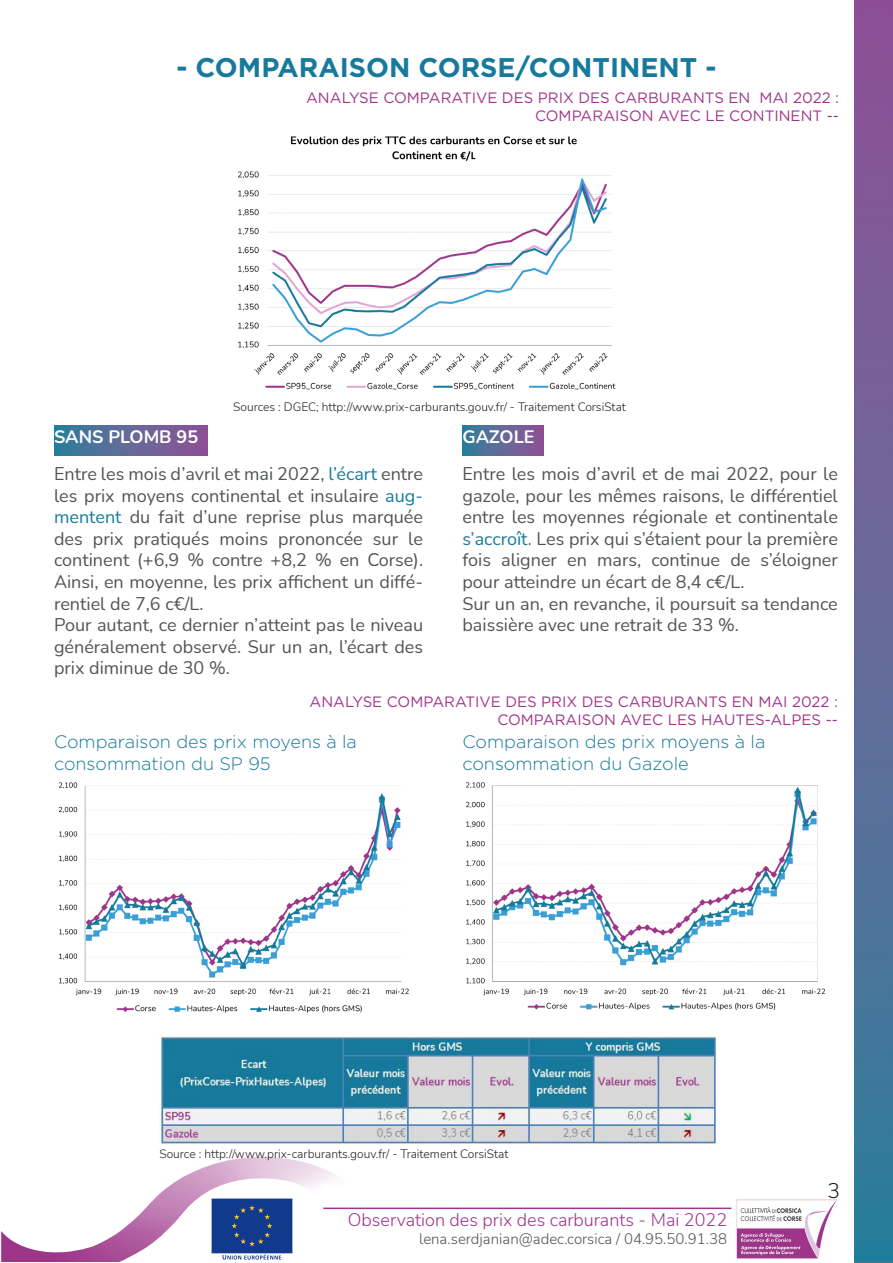
<style>
.page{position:relative;width:893px;height:1263px;background:#fff}
.page>*{position:absolute;margin:0;border:0;box-sizing:border-box;transform-origin:0 0}
.t1{font:700 27px "Gotham HTF";color:#177a9c}
.t2{font:300 21px "Nunito";color:#231f20}
.t3{font:18px/21.6px "Nunito";color:#515454;text-align:justify}
.t4{font:300 18px/21.6px "Gotham HTF";color:#177a9c}
.t5{font:300 18px "Nunito";color:#9f358a}
.t6{font:700 18px "Nunito";color:#fff}
.t7{font:15px/18px "Gotham HTF";color:#9f358a;text-align:right}
.t8{font:300 15px "Nunito";color:#515454}
.t9{font:300 12px "Nunito";color:#231f20}
.s1{color:#177a9c}
.s2{color:#913391}
</style>
<div class="page">
<img style="left:736px;top:1199px;width:101px;height:60px">
<svg style="left:1px;top:1157px;width:358px;height:105px"></svg>
<hr style="left:323px;top:1207px;width:408px;height:2px;background:#9f358a">
<img style="left:854px;top:0;width:39px;height:1263px">
<img style="left:462px;top:425px;width:81px;height:31px">
<img style="left:54px;top:425px;width:153px;height:31px">
<img style="left:238px;top:136px;width:378px;height:254px">
<img style="left:58px;top:782px;width:351px;height:231px">
<img style="left:466px;top:782px;width:359px;height:229px">
<img style="left:159px;top:1036px;width:557px;height:108px">
<img style="left:210px;top:1198px;width:83px;height:62px">
<p class="t1" style="left:176px;top:52px;width:541px">- COMPARAISON CORSE/CONTINENT -</p>
<p class="t7" style="left:306px;top:89px;width:534px">ANALYSE COMPARATIVE DES PRIX DES CARBURANTS EN MAI 2022 :</p>
<p class="t7" style="left:535px;top:107px;width:305px">COMPARAISON AVEC LE CONTINENT --</p>
<p class="t9" style="left:233px;top:398px;width:394px">Sources : DGEC; http://www.prix-carburants.gouv.fr/ - Traitement CorsiStat</p>
<p class="t6" style="left:54px;top:424px;width:146px">SANS PLOMB 95</p>
<p class="t3" style="left:54px;top:462px;width:371px">Entre les mois d’avril et mai 2022, <span class="s1">l’écart</span> entre les prix moyens continental et insulaire <span class="s1">aug&shy;mentent</span> du fait d’une reprise plus marquée des prix pratiqués moins prononcée sur le continent (+6,9 % contre +8,2 % en Corse).<br>Ainsi, en moyenne, les prix affichent un diffé&shy;rentiel de 7,6 c€/L.</p>
<p class="t3" style="left:54px;top:613px;width:371px">Pour autant, ce dernier n’atteint pas le niveau généralement observé. Sur un an, l’écart des prix diminue de 30 %.</p>
<p class="t6" style="left:462px;top:424px;width:74px">GAZOLE</p>
<p class="t3" style="left:462px;top:462px;width:377px">Entre les mois d’avril et de mai 2022, pour le gazole, pour les mêmes raisons, le différentiel entre les moyennes régionale et continentale <span class="s1">s’accroît</span><span class="s2">.</span> Les prix qui s’étaient pour la première fois aligner en mars, continue de s’éloigner pour atteindre un écart de 8,4 c€/L.</p>
<p class="t3" style="left:462px;top:592px;width:377px">Sur un an, en revanche, il poursuit sa tendance baissière avec une retrait de 33 %.</p>
<p class="t7" style="left:310px;top:692px;width:530px">ANALYSE COMPARATIVE DES PRIX DES CARBURANTS EN MAI 2022 :<br>COMPARAISON AVEC LES HAUTES-ALPES --</p>
<p class="t4" style="left:54px;top:731px;width:304px">Comparaison des prix moyens à la consommation du SP 95</p>
<p class="t4" style="left:462px;top:731px;width:304px">Comparaison des prix moyens à la consommation du Gazole</p>
<p class="t9" style="left:159px;top:1145px;width:350px">Source : http://www.prix-carburants.gouv.fr/ - Traitement CorsiStat</p>
<p class="t5" style="left:348px;top:1207px;width:381px">Observation des prix des carburants - Mai 2022</p>
<p class="t8" style="left:419px;top:1228px;width:309px">lena.serdjanian@adec.corsica / 04.95.50.91.38</p>
<p class="t2" style="left:827px;top:1176px;width:14px">3</p>
</div>
